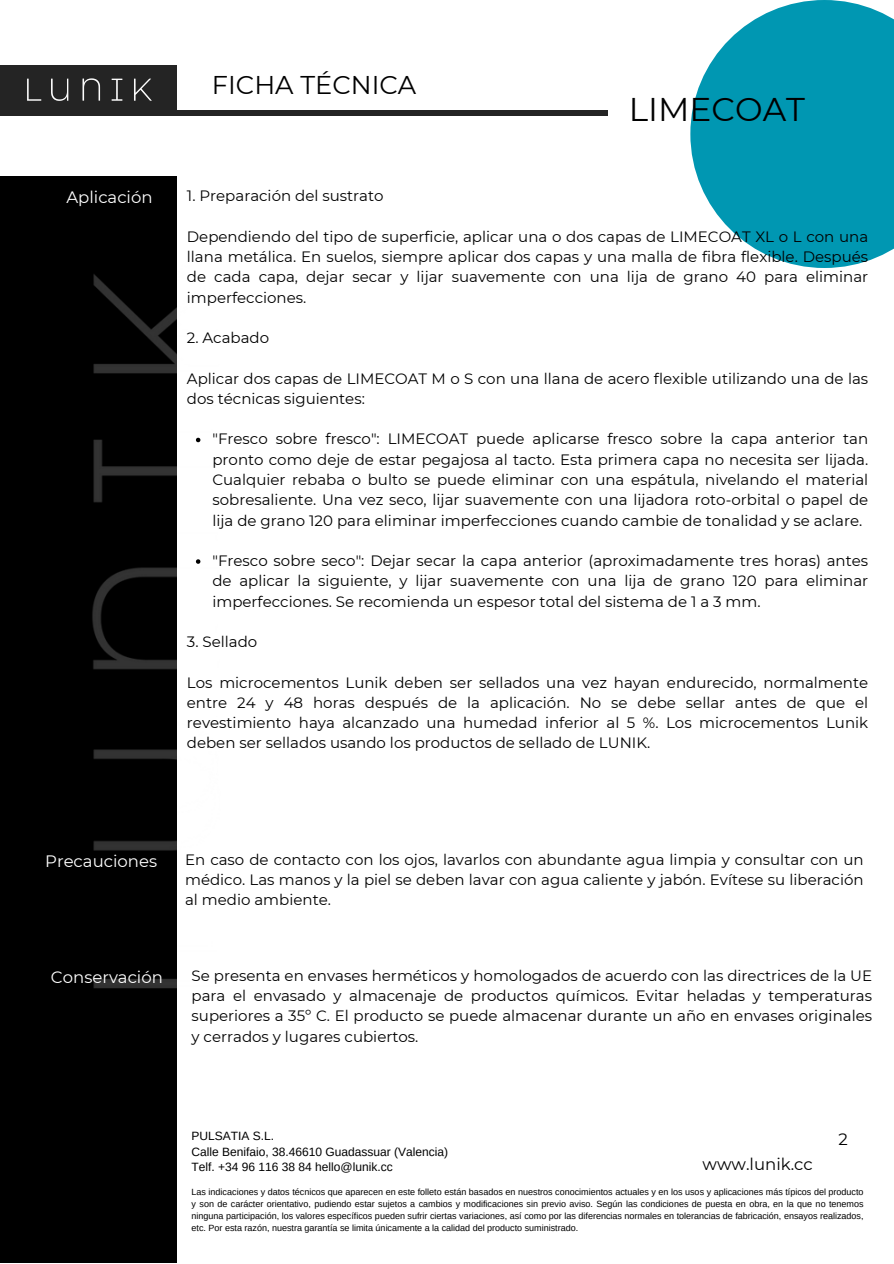
<style>
.page{position:relative;width:894px;height:1264px;background:#fff}
.page>*{position:absolute;margin:0;border:0;box-sizing:border-box;transform-origin:0 0}
.t1{font:32.85px "Montserrat";color:#000}
.t2{font:25.65px "Montserrat";color:#000}
.t3{font:16.5px "Montserrat";color:#fff}
.t4{font:16.5px "Montserrat";color:#000}
.t5{font:15px/20.2px "Montserrat";color:#000;text-align:justify}
.t6{font:12px/15.9px "Arimo";color:#000}
.t7{font:9px/12px "Arimo";color:#000;text-align:justify}
</style>
<div class="page">
<div style="left:0;top:110px;width:607px;height:5px;background:#242424"></div>
<svg style="left:690px;top:0;width:203px;height:268px;fill:#0097b2"></svg>
<div style="left:0;top:177px;width:177px;height:1086px;background:#000"></div>
<img style="left:92px;top:274px;width:109px;height:715px">
<div style="left:0;top:66px;width:177px;height:47px;background:#242424"></div>
<img style="left:10px;top:65px;width:159px;height:51px">
<svg style="left:196px;top:438px;width:4px;height:4px"></svg>
<svg style="left:196px;top:559px;width:4px;height:5px"></svg>
<h3 class="t2" style="left:212px;top:69px;width:206px">FICHA TÉCNICA</h3>
<h4 class="t1" style="left:628px;top:89px;width:177px">LIMECOAT</h4>
<h4 class="t3" style="left:66px;top:187px;width:88px">Aplicación</h4>
<h4 class="t5" style="left:187px;top:186px;width:198px">1. Preparación del sustrato</h4>
<p class="t5" style="left:187px;top:226px;width:682px">Dependiendo del tipo de superficie, aplicar una o dos capas de LIMECOAT XL o L con una llana metálica. En suelos, siempre aplicar dos capas y una malla de fibra flexible. Después de cada capa, dejar secar y lijar suavemente con una lija de grano 40 para eliminar imperfecciones.</p>
<h4 class="t5" style="left:187px;top:328px;width:84px">2. Acabado</h4>
<h4 class="t5" style="left:187px;top:368px;width:682px">Aplicar dos capas de LIMECOAT M o S con una llana de acero flexible utilizando una de las dos técnicas siguientes:</h4>
<h4 class="t5" style="left:212px;top:429px;width:657px">"Fresco sobre fresco": LIMECOAT puede aplicarse fresco sobre la capa anterior tan pronto como deje de estar pegajosa al tacto. Esta primera capa no necesita ser lijada.<br>Cualquier rebaba o bulto se puede eliminar con una espátula, nivelando el material sobresaliente. Una vez seco, lijar suavemente con una lijadora roto-orbital o papel de lija de grano 120 para eliminar imperfecciones cuando cambie de tonalidad y se aclare.</h4>
<h4 class="t5" style="left:212px;top:550px;width:657px">"Fresco sobre seco": Dejar secar la capa anterior (aproximadamente tres horas) antes de aplicar la siguiente, y lijar suavemente con una lija de grano 120 para eliminar imperfecciones. Se recomienda un espesor total del sistema de 1 a 3 mm.</h4>
<h5 class="t5" style="left:187px;top:631px;width:72px">3. Sellado</h5>
<p class="t5" style="left:187px;top:672px;width:682px">Los microcementos Lunik deben ser sellados una vez hayan endurecido, normalmente entre 24 y 48 horas después de la aplicación. No se debe sellar antes de que el revestimiento haya alcanzado una humedad inferior al 5 %. Los microcementos Lunik deben ser sellados usando los productos de sellado de LUNIK.</p>
<p class="t3" style="left:45px;top:850px;width:113px">Precauciones</p>
<h4 class="t5" style="left:185px;top:849px;width:679px">En caso de contacto con los ojos, lavarlos con abundante agua limpia y consultar con un médico. Las manos y la piel se deben lavar con agua caliente y jabón. Evítese su liberación al medio ambiente.</h4>
<p class="t3" style="left:51px;top:967px;width:113px">Conservación</p>
<h4 class="t5" style="left:191px;top:965px;width:682px">Se presenta en envases herméticos y homologados de acuerdo con las directrices de la UE para el envasado y almacenaje de productos químicos. Evitar heladas y temperaturas superiores a 35º C. El producto se puede almacenar durante un año en envases originales y cerrados y lugares cubiertos.</h4>
<h2 class="t6" style="left:191px;top:1127px;width:258px">PULSATIA S.L.<br>Calle Benifaio, 38.46610 Guadassuar (Valencia)<br>Telf. +34 96 116 38 84 hello@lunik.cc</h2>
<h1 class="t7" style="left:191px;top:1185px;width:673px">Las indicaciones y datos técnicos que aparecen en este folleto están basados en nuestros conocimientos actuales y en los usos y aplicaciones más típicos del producto y son de carácter orientativo, pudiendo estar sujetos a cambios y modificaciones sin previo aviso. Según las condiciones de puesta en obra, en la que no tenemos ninguna participación, los valores específicos pueden sufrir ciertas variaciones, así como por las diferencias normales en tolerancias de fabricación, ensayos realizados, etc. Por esta razón, nuestra garantía se limita únicamente a la calidad del producto suministrado.</h1>
<h4 class="t4" style="left:838px;top:1128px;width:11px">2</h4>
<p class="t4" style="left:702px;top:1154px;width:112px">www.lunik.cc</p>
</div>
